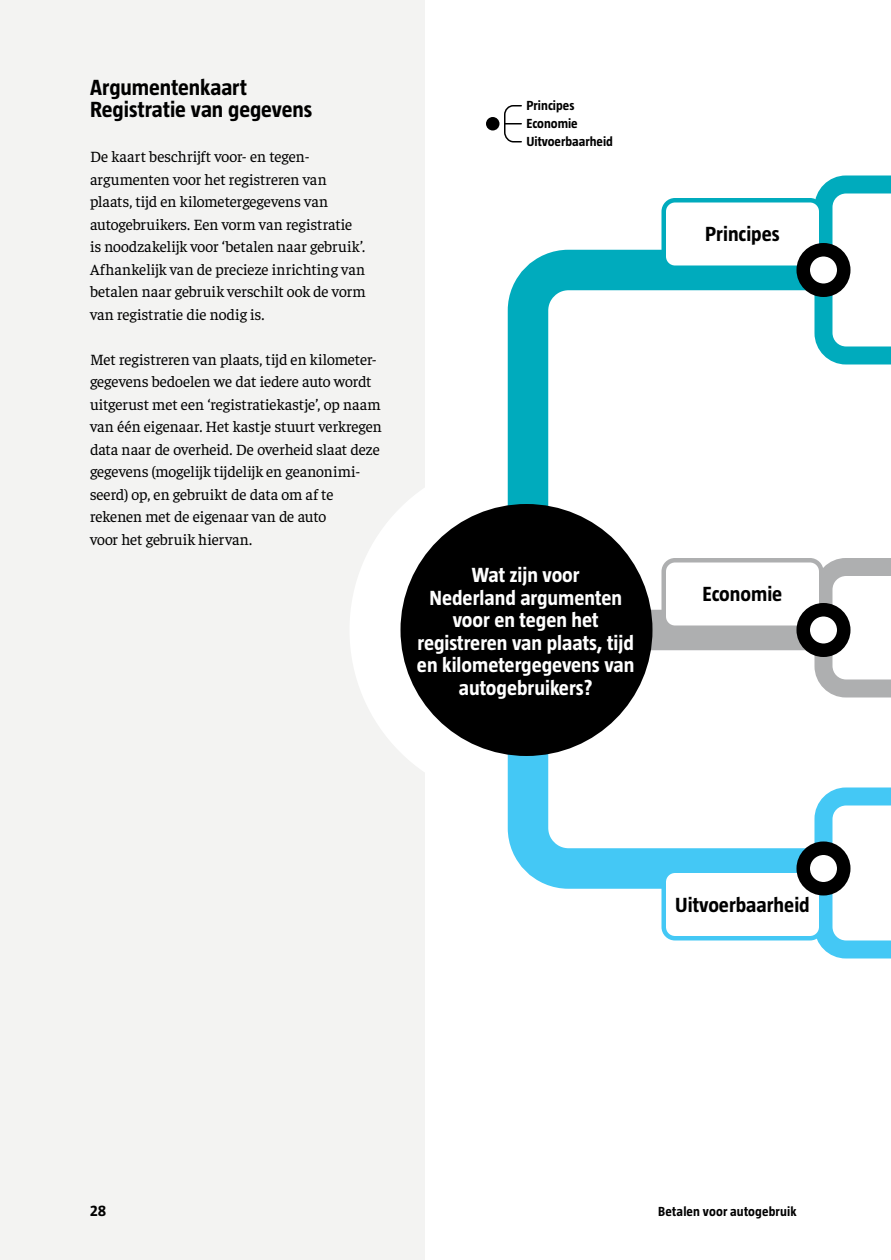
<style>
.page{position:relative;width:891px;height:1260px;background:#fff}
.page>*{position:absolute;margin:0;border:0;box-sizing:border-box;transform-origin:0 0}
.kopH2_15_15{font:700 22.5px/22.5px "Taz";color:#000}
.t1{font:700 21px/22.5px "Taz";color:#fff;text-align:center}
.t2{font:700 21px "Taz";color:#000}
.body___wit{font:15.75px/22.5px "Faustina";letter-spacing:-.005em;color:#000}
.voettekst_8_15{font:700 15.75px "Taz";color:#000}
.voettekst_8_15-2{font:700 13.5px/18px "Taz";color:#000}
</style>
<div class="page">
<div style="left:0;top:0;width:424px;height:1260px;background:#f3f3f2"></div>
<div style="left:350px;top:458px;width:344px;height:344px;background:#fff;border-radius:50%"></div>
<svg style="left:488px;top:230px;width:317px;height:296px"></svg>
<svg style="left:488px;top:526px;width:317px;height:383px"></svg>
<svg style="left:602px;top:590px;width:203px;height:141px"></svg>
<svg style="left:806px;top:175px;width:85px;height:190px"></svg>
<svg style="left:806px;top:558px;width:85px;height:140px"></svg>
<svg style="left:805px;top:787px;width:86px;height:172px"></svg>
<div style="left:664px;top:200px;width:157px;height:68px;background:#fff;border-radius:11px"></div>
<div style="left:662px;top:198px;width:162px;height:72px;border:4px solid #00abbd;border-radius:11px"></div>
<div style="left:664px;top:871px;width:157px;height:67px;background:#fff;border-radius:11px"></div>
<div style="left:662px;top:868px;width:162px;height:72px;border:4px solid #44c8f5;border-radius:11px"></div>
<div style="left:664px;top:560px;width:157px;height:68px;background:#fff;border-radius:11px"></div>
<div style="left:662px;top:558px;width:162px;height:72px;border:4px solid #aeafb0;border-radius:11px"></div>
<div style="left:803px;top:250px;width:41px;height:40px;background:#fff;border-radius:50%"></div>
<div style="left:796px;top:243px;width:54px;height:54px;border:14px solid #000;border-radius:50%"></div>
<div style="left:803px;top:848px;width:41px;height:41px;background:#fff;border-radius:50%"></div>
<div style="left:796px;top:842px;width:54px;height:54px;border:14px solid #000;border-radius:50%"></div>
<div style="left:803px;top:610px;width:41px;height:40px;background:#fff;border-radius:50%"></div>
<div style="left:796px;top:603px;width:54px;height:54px;border:14px solid #000;border-radius:50%"></div>
<div style="left:400px;top:504px;width:252px;height:252px;background:#000;border-radius:50%"></div>
<div style="left:486px;top:117px;width:14px;height:13px;background:#000;border-radius:50%"></div>
<svg style="left:504px;top:105px;width:18px;height:38px"></svg>
<p class="kopH2_15_15" style="left:90px;top:75px;width:224px">Argumentenkaart<br>Registratie van gegevens</p>
<p class="body___wit" style="left:90px;top:144px;width:277px">De kaart beschrijft voor- en tegen&shy;argumenten voor het registreren van plaats, tijd en kilometergegevens van autogebruikers. Een vorm van registratie is noodzakelijk voor ‘betalen naar gebruik’.<br>Afhankelijk van de precieze inrichting van betalen naar gebruik verschilt ook de vorm van registratie die nodig is.</p>
<p class="body___wit" style="left:90px;top:347px;width:293px">Met registreren van plaats, tijd en kilometer&shy;gegevens bedoelen we dat iedere auto wordt uitgerust met een ‘registratiekastje’, op naam van één eigenaar. Het kastje stuurt verkregen data naar de overheid. De overheid slaat deze gegevens (mogelijk tijdelijk en geanonimi&shy;seerd) op, en gebruikt de data om af te rekenen met de eigenaar van de auto<br>voor het gebruik hiervan.</p>
<p class="voettekst_8_15-2" style="left:526px;top:96px;width:88px">Principes<br>Economie<br>Uitvoerbaarheid</p>
<p class="t1" style="left:417px;top:564px;width:219px">Wat zijn voor<br>Nederland argumenten voor en tegen het registreren van plaats, tijd en kilometergegevens van autogebruikers?</p>
<p class="t2" style="left:705px;top:222px;width:76px">Principes</p>
<p class="t2" style="left:703px;top:582px;width:81px">Economie</p>
<p class="t2" style="left:675px;top:893px;width:136px">Uitvoerbaarheid</p>
<p class="voettekst_8_15" style="left:90px;top:1202px;width:18px">28</p>
<p class="voettekst_8_15-2" style="left:658px;top:1203px;width:140px">Betalen voor autogebruik</p>
</div>
